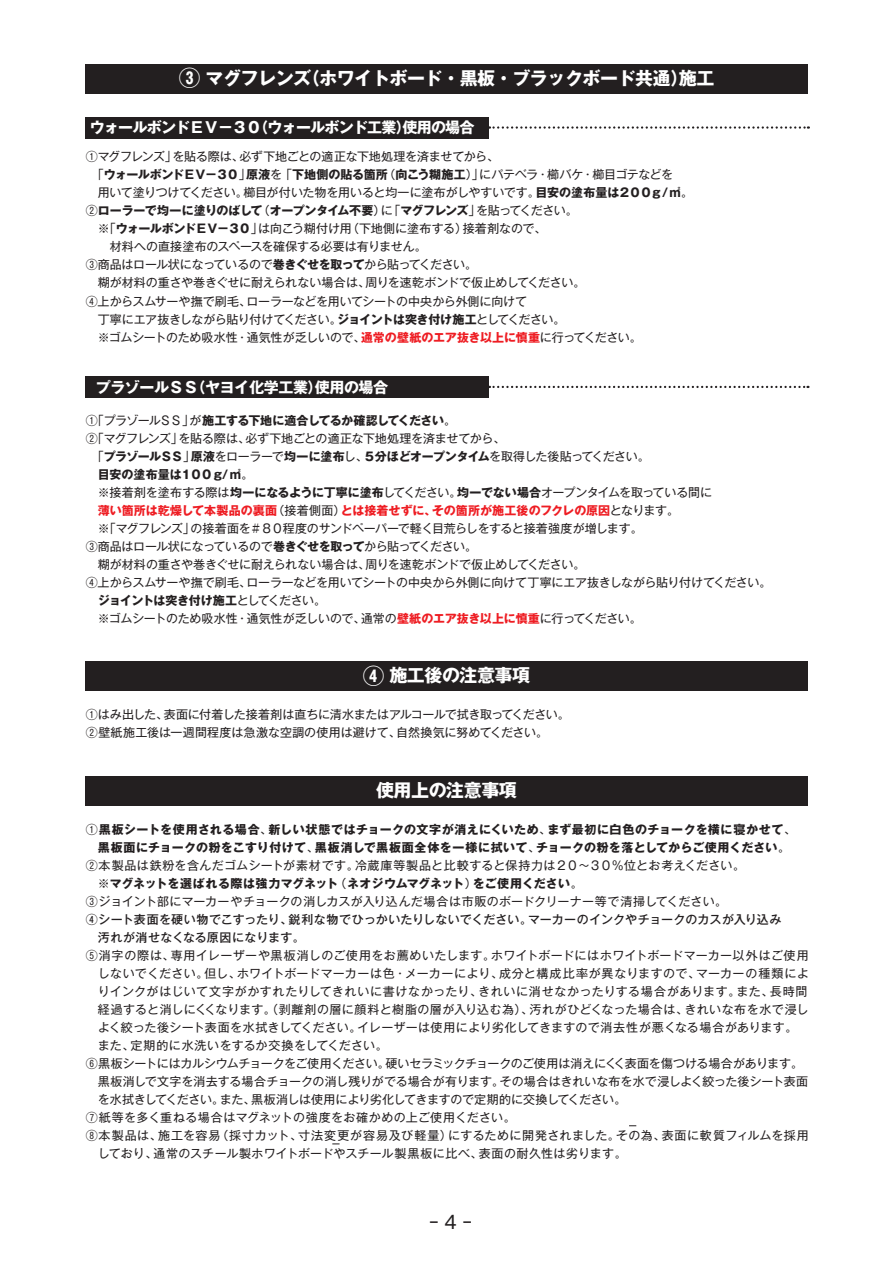
<style>
.page{position:relative;width:893px;height:1263px;background:#fff}
.page>*{position:absolute;margin:0;border:0;box-sizing:border-box;transform-origin:0 0}
.t1{font:700 18px "Gothic MB101 Pr 5";letter-spacing:-.025em;color:#fff}
.t2{font:18px "Gothic MB101 Pr 5";color:#231f20}
.t3{font:700 15px "Gothic MB101 Pr 5";letter-spacing:-.05em;color:#fff}
.t4{font:700 15px "Gothic MB101 Pr 5";letter-spacing:-.025em;color:#fff}
.t5{font:12px/18px "Gothic MB101 Pr 5";letter-spacing:-.005em;color:#231f20}
.t6{font:12px "Gothic MB101 Pr 5";letter-spacing:.035em;color:#231f20}
.t7{font:12px "Gothic MB101 Pr 5";letter-spacing:-.025em;color:#231f20}
.t8{font:700 12px "Gothic MB101 Pr 5";letter-spacing:-.04em;color:#231f20}
.t9{font:500 12px/18px "Gothic MB101 Pr 5";letter-spacing:.01em;color:#231f20}
.t10{font:12px "Gothic MB101 Pr 5";letter-spacing:-.03em;color:#231f20}
.t11{font:700 12px "Gothic MB101 Pr 5";letter-spacing:-.035em;color:#231f20}
.t12{font:12px "Gothic MB101 Pr 5";letter-spacing:.045em;color:#231f20}
.t13{font:700 12px "Gothic MB101 Pr 5";letter-spacing:.04em;color:#231f20}
.t14{font:12px "Gothic MB101 Pr 5";letter-spacing:.05em;color:#231f20}
.t15{font:12px "Gothic MB101 Pr 5";letter-spacing:.015em;color:#231f20}
.t16{font:700 12px "Gothic MB101 Pr 5";letter-spacing:.02em;color:#231f20}
.t17{font:700 12px "Gothic MB101 Pr 5";color:#231f20}
.t18{font:12px "Gothic MB101 Pr 5";letter-spacing:-.035em;color:#231f20}
.t19{font:700 12px "Gothic MB101 Pr 5";letter-spacing:-.025em;color:#231f20}
.t20{font:700 12px "Gothic MB101 Pr 5";letter-spacing:.005em;color:#ee1d23}
.t21{font:12px "Gothic MB101 Pr 5";letter-spacing:.02em;color:#231f20}
.t22{font:12px "Gothic MB101 Pr 5";letter-spacing:-.045em;color:#231f20}
.t23{font:12px "Gothic MB101 Pr 5";letter-spacing:.03em;color:#231f20}
.t24{font:12px "Gothic MB101 Pr 5";letter-spacing:.025em;color:#231f20}
.s1{font-size:21.6px}
.s2{font-weight:400}
.s3{font-weight:700}
.s4{font-weight:700;color:#ee1d23}
.s5{font-weight:400;color:#231f20}
</style>
<div class="page">
<div style="left:85px;top:117px;width:404px;height:21px;background:#231f20"></div>
<svg style="left:489px;top:126px;width:320px;height:3px"></svg>
<div style="left:85px;top:376px;width:404px;height:22px;background:#231f20"></div>
<svg style="left:489px;top:386px;width:319px;height:2px"></svg>
<div style="left:85px;top:661px;width:723px;height:30px;background:#231f20"></div>
<div style="left:85px;top:776px;width:723px;height:30px;background:#231f20"></div>
<div style="left:85px;top:64px;width:723px;height:30px;background:#231f20"></div>
<h1 class="t1" style="left:179px;top:63px;width:537px"><span class="s1">③</span> マグフレンズ（ホワイトボード・黒板・ブラックボード共通）施工</h1>
<p class="t3" style="left:90px;top:115px;width:386px">ウォールボンドＥＶ－３０（ウォールボンド工業）使用の場合</p>
<p class="t5" style="left:86px;top:147px;width:415px">①マグフレンズ」を貼る際は、必ず下地ごとの適正な下地処理を済ませてから、</p>
<p class="t19" style="left:92px;top:165px;width:583px"><span class="s2">「</span>ウォールボンドＥＶ－３０<span class="s2">」</span>原液<span class="s2">を 「</span>下地側の貼る箇所<span class="s2">（</span>向こう糊施工<span class="s2">）」にパテベラ・櫛バケ・櫛目ゴテなどを</span></p>
<p class="t5" style="left:98px;top:183px;width:597px">用いて塗りつけてください。櫛目が付いた物を用いると均一に塗布がしやすいです。<span class="s3">目安の塗布量は２００ｇ/㎡</span>。</p>
<p class="t11" style="left:86px;top:201px;width:494px"><span class="s2">②</span>ローラーで均一に塗りのばして<span class="s2">（</span>オープンタイム不要<span class="s2">）に「</span>マグフレンズ<span class="s2">」を貼ってください。</span></p>
<p class="t5" style="left:98px;top:219px;width:450px">※「<span class="s3">ウォールボンドＥＶ－３０</span>」は向こう糊付け用（下地側に塗布する）接着剤なので、</p>
<p class="t5" style="left:110px;top:237px;width:318px">材料への直接塗布のスペースを確保する必要は有りません。</p>
<p class="t10" style="left:86px;top:255px;width:393px">③商品はロール状になっているので<span class="s3">巻きぐせを取って</span>から貼ってください。</p>
<p class="t5" style="left:98px;top:273px;width:489px">糊が材料の重さや巻きぐせに耐えられない場合は、周りを速乾ボンドで仮止めしてください。</p>
<p class="t5" style="left:86px;top:291px;width:443px">④上からスムサーや撫で刷毛、ローラーなどを用いてシートの中央から外側に向けて</p>
<p class="t22" style="left:98px;top:309px;width:469px">丁寧にエア抜きしながら貼り付けてください。<span class="s3">ジョイントは突き付け施工</span>としてください。</p>
<p class="t5" style="left:98px;top:327px;width:546px">※ゴムシートのため吸水性・通気性が乏しいので、<span class="s4">通常の壁紙のエア抜き以上に慎重</span>に行ってください。</p>
<p class="t4" style="left:96px;top:375px;width:294px">プラゾールＳＳ（ヤヨイ化学工業）使用の場合</p>
<p class="t8" style="left:86px;top:411px;width:372px"><span class="s2">①「プラゾールＳＳ」が</span>施工する下地に適合してるか確認してください<span class="s2">。</span></p>
<p class="t7" style="left:86px;top:429px;width:421px">②「マグフレンズ」を貼る際は、必ず下地ごとの適正な下地処理を済ませてから、</p>
<p class="t8" style="left:92px;top:447px;width:559px"><span class="s2">「</span>プラゾールＳＳ<span class="s2">」</span>原液<span class="s2">をローラーで</span>均一に塗布<span class="s2">し、</span>５分ほどオープンタイム<span class="s2">を取得した後貼ってください。</span></p>
<p class="t17" style="left:98px;top:465px;width:157px">目安の塗布量は１００g/㎡<span class="s2">。</span></p>
<p class="t18" style="left:98px;top:483px;width:616px">※接着剤を塗布する際は<span class="s3">均一になるように丁寧に塗布</span>してください。<span class="s3">均一でない場合</span>オープンタイムを取っている間に</p>
<p class="t20" style="left:98px;top:501px;width:583px">薄い箇所は乾燥して本製品の裏面<span class="s5">（接着側面）</span>とは接着せずに、その箇所が施工後のフクレの原因<span class="s5">となります。</span></p>
<p class="t7" style="left:98px;top:519px;width:546px">※「マグフレンズ」の接着面を#８０程度のサンドペーパーで軽く目荒らしをすると接着強度が増します。</p>
<p class="t10" style="left:86px;top:537px;width:393px">③商品はロール状になっているので<span class="s3">巻きぐせを取って</span>から貼ってください。</p>
<p class="t5" style="left:98px;top:555px;width:489px">糊が材料の重さや巻きぐせに耐えられない場合は、周りを速乾ボンドで仮止めしてください。</p>
<p class="t5" style="left:86px;top:573px;width:687px">④上からスムサーや撫で刷毛、ローラーなどを用いてシートの中央から外側に向けて丁寧にエア抜きしながら貼り付けてください。</p>
<p class="t11" style="left:98px;top:591px;width:230px">ジョイントは突き付け施工<span class="s2">としてください。</span></p>
<p class="t5" style="left:98px;top:609px;width:546px">※ゴムシートのため吸水性・通気性が乏しいので、通常の<span class="s4">壁紙のエア抜き以上に慎重</span>に行ってください。</p>
<h1 class="t1" style="left:363px;top:661px;width:169px"><span class="s1">④</span> 施工後の注意事項</h1>
<p class="t5" style="left:86px;top:704px;width:486px">①はみ出した、表面に付着した接着剤は直ちに清水またはアルコールで拭き取ってください。<br>②壁紙施工後は一週間程度は急激な空調の使用は避けて、自然換気に努めてください。</p>
<h1 class="t1" style="left:376px;top:775px;width:142px">使用上の注意事項</h1>
<p class="t13" style="left:86px;top:819px;width:712px"><span class="s2">①</span>黒板シートを使用される場合<span class="s2">、</span>新しい状態ではチョークの文字が消えにくいため<span class="s2">、</span>まず最初に白色のチョークを横に寝かせて<span class="s2">、</span></p>
<p class="t16" style="left:98px;top:837px;width:694px">黒板面にチョークの粉をこすり付けて<span class="s2">、</span>黒板消しで黒板面全体を一様に拭いて<span class="s2">、</span>チョークの粉を落としてからご使用ください<span class="s2">。</span></p>
<p class="t6" style="left:86px;top:855px;width:661px">②本製品は鉄粉を含んだゴムシートが素材です。冷蔵庫等製品と比較すると保持力は２０～３０％位とお考えください。</p>
<p class="t17" style="left:98px;top:873px;width:486px"><span class="s2">※</span>マグネットを選ばれる際は強力マグネット<span class="s2">（</span>ネオジウムマグネット<span class="s2">）</span>をご使用ください<span class="s2">。</span></p>
<p class="t5" style="left:86px;top:891px;width:643px">③ジョイント部にマーカーやチョークの消しカスが入り込んだ場合は市販のボードクリーナー等で清掃してください。</p>
<p class="t9" style="left:98px;top:909px;width:685px;text-indent:-12px">④シート表面を硬い物でこすったり、鋭利な物でひっかいたりしないでください。マーカーのインクやチョークのカスが入り込み汚れが消せなくなる原因になります。</p>
<p class="t6" style="left:86px;top:945px;width:724px">⑤消字の際は、専用イレーザーや黒板消しのご使用をお薦めいたします。ホワイトボードにはホワイトボードマーカー以外はご使用</p>
<p class="t6" style="left:98px;top:963px;width:713px">しないでください。但し、ホワイトボードマーカーは色・メーカーにより、成分と構成比率が異なりますので、マーカーの種類によ</p>
<p class="t14" style="left:98px;top:981px;width:711px">りインクがはじいて文字がかすれたりしてきれいに書けなかったり、きれいに消せなかったりする場合があります。また、長時間</p>
<p class="t6" style="left:98px;top:999px;width:712px">経過すると消しにくくなります。（剥離剤の層に顔料と樹脂の層が入り込む為）、汚れがひどくなった場合は、きれいな布を水で浸し</p>
<p class="t15" style="left:98px;top:1017px;width:701px">よく絞った後シート表面を水拭きしてください。イレーザーは使用により劣化してきますので消去性が悪くなる場合があります。</p>
<p class="t24" style="left:98px;top:1035px;width:291px">また、定期的に水洗いをするか交換をしてください。</p>
<p class="t7" style="left:86px;top:1053px;width:719px">⑥黒板シートにはカルシウムチョークをご使用ください。硬いセラミックチョークのご使用は消えにくく表面を傷つける場合があります。</p>
<p class="t5" style="left:98px;top:1071px;width:712px">黒板消しで文字を消去する場合チョークの消し残りがでる場合が有ります。その場合はきれいな布を水で浸しよく絞った後シート表面</p>
<p class="t7" style="left:98px;top:1089px;width:530px">を水拭きしてください。また、黒板消しは使用により劣化してきますので定期的に交換してください。</p>
<p class="t23" style="left:86px;top:1107px;width:431px">⑦紙等を多く重ねる場合はマグネットの強度をお確かめの上ご使用ください。</p>
<p class="t12" style="left:86px;top:1125px;width:724px">⑧本製品は、施工を容易（採寸カット、寸法変更が容易及び軽量）にするために開発されました。その為、表面に軟質フィルムを採用</p>
<p class="t21" style="left:98px;top:1143px;width:530px">しており、通常のスチール製ホワイトボードやスチール製黒板に比べ、表面の耐久性は劣ります。</p>
<h1 class="t2" style="left:430px;top:1207px;width:44px">ｰ 4 ｰ</h1>
</div>
